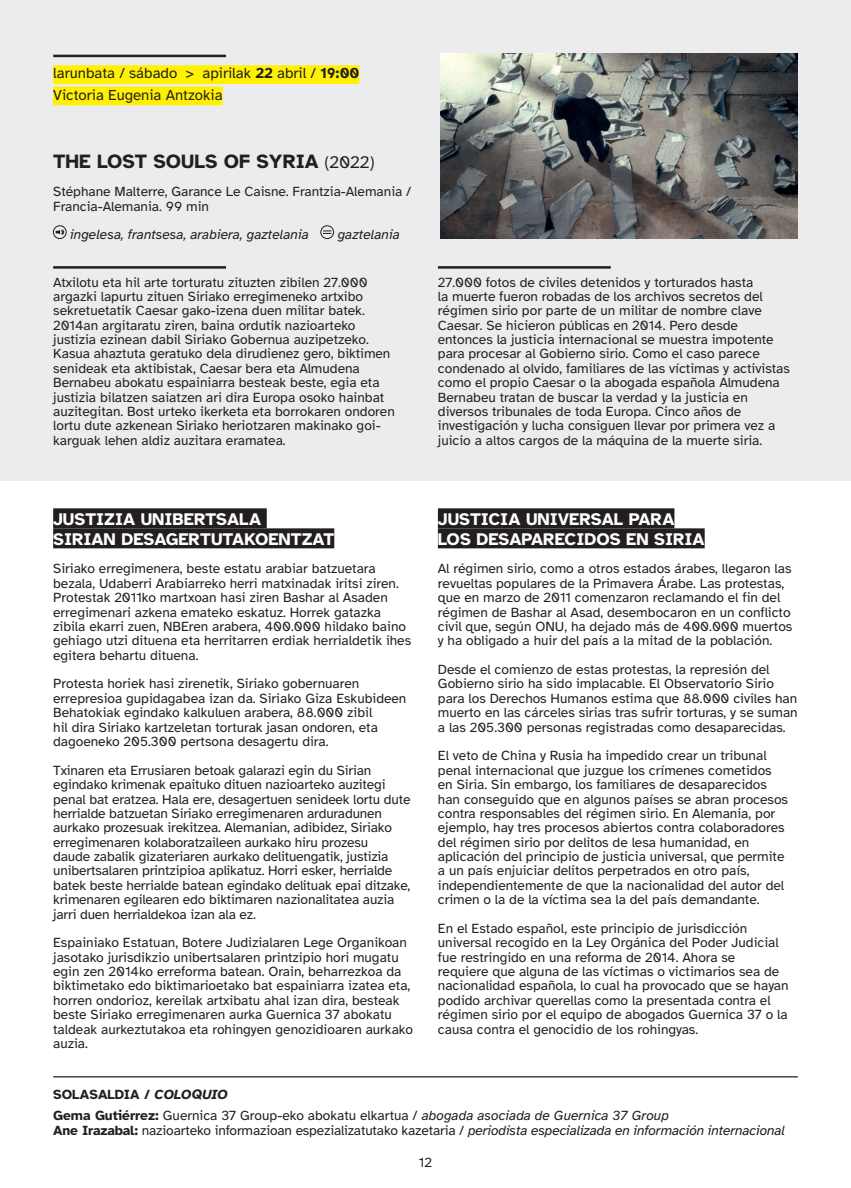
<style>
.page{position:relative;width:851px;height:1188px;background:#fff}
.page>*{position:absolute;margin:0;border:0;box-sizing:border-box;transform-origin:0 0}
.TITULO_PELICULA{font:700 20px "Atkinson Hyperlegible";color:#231f20}
.TITULO_TEMA{font:700 17.5px/20px "Atkinson Hyperlegible";color:#fff}
.FECHA_SUBRAYADO{font:15px "Atkinson Hyperlegible";color:#231f20}
.TEXTO_TEMA{font:13.75px/14.4px "Atkinson Hyperlegible";color:#231f20}
.SINOPSIS{font:13.75px/14.4px "Atkinson Hyperlegible";color:#231f20}
.COLOQUIO{font:13.75px "Atkinson Hyperlegible";letter-spacing:-.01em;color:#231f20}
.FICHA_TECNICA{font:13.75px/14.1px "Atkinson Hyperlegible";color:#231f20}
.FICHA_TECNICA-2{font:italic 13.75px "Atkinson Hyperlegible";color:#231f20}
.SOSALDIA_COLOQUIO{font:700 13.75px "Atkinson Hyperlegible";color:#231f20}
.s1{font-weight:700}
.s2{font-weight:400;font-size:17.5px}
.s3{font-style:italic}
</style>
<div class="page">
<div style="left:0;top:0;width:850px;height:480px;background:#ececee"></div>
<div style="left:53px;top:508px;width:214px;height:20px;background:#231f20"></div>
<div style="left:53px;top:528px;width:281px;height:20px;background:#231f20"></div>
<div style="left:438px;top:508px;width:236px;height:20px;background:#231f20"></div>
<div style="left:438px;top:528px;width:266px;height:20px;background:#231f20"></div>
<hr style="left:53px;top:1075px;width:744px;height:2px;background:#231f20">
<svg style="left:56px;top:229px;width:8px;height:6px"></svg>
<div style="left:53px;top:225px;width:13px;height:14px;border:1px solid #231f20;border-radius:50%"></div>
<svg style="left:323px;top:230px;width:8px;height:4px"></svg>
<div style="left:320px;top:225px;width:14px;height:14px;border:1px solid #231f20;border-radius:50%"></div>
<hr style="left:53px;top:266px;width:173px;height:2px;background:#231f20">
<hr style="left:438px;top:266px;width:172px;height:2px;background:#231f20">
<img style="left:440px;top:53px;width:357px;height:186px">
<div style="left:53px;top:65px;width:306px;height:19px;background:#fff101"></div>
<div style="left:53px;top:86px;width:169px;height:19px;background:#fff101"></div>
<hr style="left:53px;top:55px;width:173px;height:2px;background:#231f20">
<p class="FECHA_SUBRAYADO" style="left:53px;top:65px;width:307px">larunbata / sábado &gt; apirilak <span class="s1">22</span> abril / <span class="s1">19:00</span></p>
<p class="FECHA_SUBRAYADO" style="left:53px;top:86px;width:171px">Victoria Eugenia Antzokia</p>
<p class="TITULO_PELICULA" style="left:53px;top:150px;width:323px">THE LOST SOULS OF SYRIA <span class="s2">(2022)</span></p>
<p class="FICHA_TECNICA" style="left:53px;top:185px;width:360px">Stéphane Malterre, Garance Le Caisne. Frantzia-Alemania /<br>Francia-Alemania. 99 min</p>
<p class="FICHA_TECNICA-2" style="left:70px;top:226px;width:240px">ingelesa, frantsesa, arabiera, gaztelania</p>
<p class="FICHA_TECNICA-2" style="left:337px;top:226px;width:64px">gaztelania</p>
<p class="SINOPSIS" style="left:53px;top:275px;width:343px">Atxilotu eta hil arte torturatu zituzten zibilen 27.000 argazki lapurtu zituen Siriako erregimeneko artxibo sekretuetatik Caesar gako-izena duen militar batek.<br>2014an argitaratu ziren, baina ordutik nazioarteko justizia ezinean dabil Siriako Gobernua auzipetzeko.<br>Kasua ahaztuta geratuko dela dirudienez gero, biktimen senideak eta aktibistak, Caesar bera eta Almudena Bernabeu abokatu espainiarra besteak beste, egia eta justizia bilatzen saiatzen ari dira Europa osoko hainbat auzitegitan. Bost urteko ikerketa eta borrokaren ondoren lortu dute azkenean Siriako heriotzaren makinako goi&shy;karguak lehen aldiz auzitara eramatea.</p>
<p class="SINOPSIS" style="left:438px;top:275px;width:353px">27.000 fotos de civiles detenidos y torturados hasta<br>la muerte fueron robadas de los archivos secretos del régimen sirio por parte de un militar de nombre clave Caesar. Se hicieron públicas en 2014. Pero desde entonces la justicia internacional se muestra impotente para procesar al Gobierno sirio. Como el caso parece condenado al olvido, familiares de las víctimas y activistas como el propio Caesar o la abogada española Almudena Bernabeu tratan de buscar la verdad y la justicia en diversos tribunales de toda Europa. Cinco años de investigación y lucha consiguen llevar por primera vez a juicio a altos cargos de la máquina de la muerte siria.</p>
<p class="TITULO_TEMA" style="left:53px;top:508px;width:282px">JUSTIZIA UNIBERTSALA<br>SIRIAN DESAGERTUTAKOENTZAT</p>
<p class="TEXTO_TEMA" style="left:53px;top:561px;width:359px">Siriako erregimenera, beste estatu arabiar batzuetara bezala, Udaberri Arabiarreko herri matxinadak iritsi ziren.<br>Protestak 2011ko martxoan hasi ziren Bashar al Asaden erregimenari azkena emateko eskatuz. Horrek gatazka zibila ekarri zuen, NBEren arabera, 400.000 hildako baino gehiago utzi dituena eta herritarren erdiak herrialdetik ihes egitera behartu dituena.</p>
<p class="TEXTO_TEMA" style="left:53px;top:676px;width:355px">Protesta horiek hasi zirenetik, Siriako gobernuaren errepresioa gupidagabea izan da. Siriako Giza Eskubideen Behatokiak egindako kalkuluen arabera, 88.000 zibil<br>hil dira Siriako kartzeletan torturak jasan ondoren, eta dagoeneko 205.300 pertsona desagertu dira.</p>
<p class="TEXTO_TEMA" style="left:53px;top:763px;width:359px">Txinaren eta Errusiaren betoak galarazi egin du Sirian egindako krimenak epaituko dituen nazioarteko auzitegi penal bat eratzea. Hala ere, desagertuen senideek lortu dute herrialde batzuetan Siriako erregimenaren arduradunen aurkako prozesuak irekitzea. Alemanian, adibidez, Siriako erregimenaren kolaboratzaileen aurkako hiru prozesu<br>daude zabalik gizateriaren aurkako delituengatik, justizia unibertsalaren printzipioa aplikatuz. Horri esker, herrialde batek beste herrialde batean egindako delituak epai ditzake, krimenaren egilearen edo biktimaren nazionalitatea auzia jarri duen herrialdekoa izan ala ez.</p>
<p class="TEXTO_TEMA" style="left:53px;top:935px;width:361px">Espainiako Estatuan, Botere Judizialaren Lege Organikoan jasotako jurisdikzio unibertsalaren printzipio hori mugatu egin zen 2014ko erreforma batean. Orain, beharrezkoa da biktimetako edo biktimarioetako bat espainiarra izatea eta, horren ondorioz, kereilak artxibatu ahal izan dira, besteak beste Siriako erregimenaren aurka Guernica 37 abokatu taldeak aurkeztutakoa eta rohingyen genozidioaren aurkako auzia.</p>
<p class="TITULO_TEMA" style="left:438px;top:508px;width:268px">JUSTICIA UNIVERSAL PARA<br>LOS DESAPARECIDOS EN SIRIA</p>
<p class="TEXTO_TEMA" style="left:438px;top:561px;width:356px">Al régimen sirio, como a otros estados árabes, llegaron las revueltas populares de la Primavera Árabe. Las protestas, que en marzo de 2011 comenzaron reclamando el fin del régimen de Bashar al Asad, desembocaron en un conflicto civil que, según ONU, ha dejado más de 400.000 muertos y ha obligado a huir del país a la mitad de la población.</p>
<p class="TEXTO_TEMA" style="left:438px;top:662px;width:361px">Desde el comienzo de estas protestas, la represión del Gobierno sirio ha sido implacable. El Observatorio Sirio para los Derechos Humanos estima que 88.000 civiles han muerto en las cárceles sirias tras sufrir torturas, y se suman a las 205.300 personas registradas como desaparecidas.</p>
<p class="TEXTO_TEMA" style="left:438px;top:748px;width:351px">El veto de China y Rusia ha impedido crear un tribunal penal internacional que juzgue los crímenes cometidos en Siria. Sin embargo, los familiares de desaparecidos han conseguido que en algunos países se abran procesos contra responsables del régimen sirio. En Alemania, por ejemplo, hay tres procesos abiertos contra colaboradores del régimen sirio por delitos de lesa humanidad, en aplicación del principio de justicia universal, que permite a un país enjuiciar delitos perpetrados en otro país, independientemente de que la nacionalidad del autor del crimen o la de la víctima sea la del país demandante.</p>
<p class="TEXTO_TEMA" style="left:438px;top:921px;width:352px">En el Estado español, este principio de jurisdicción universal recogido en la Ley Orgánica del Poder Judicial fue restringido en una reforma de 2014. Ahora se requiere que alguna de las víctimas o victimarios sea de nacionalidad española, lo cual ha provocado que se hayan podido archivar querellas como la presentada contra el régimen sirio por el equipo de abogados Guernica 37 o la causa contra el genocidio de los rohingyas.</p>
<p class="SOSALDIA_COLOQUIO" style="left:53px;top:1085px;width:176px">SOLASALDIA / <span class="s3">COLOQUIO</span></p>
<p class="COLOQUIO" style="left:53px;top:1107px;width:617px"><span class="s1">Gema Gutiérrez:</span> Guernica 37 Group-eko abokatu elkartua / <span class="s3">abogada asociada de Guernica 37 Group</span></p>
<p class="COLOQUIO" style="left:53px;top:1122px;width:733px"><span class="s1">Ane Irazabal:</span> nazioarteko informazioan espezializatutako kazetaria / <span class="s3">periodista especializada en información internacional</span></p>
<p class="SINOPSIS" style="left:419px;top:1154px;width:15px">12</p>
</div>
